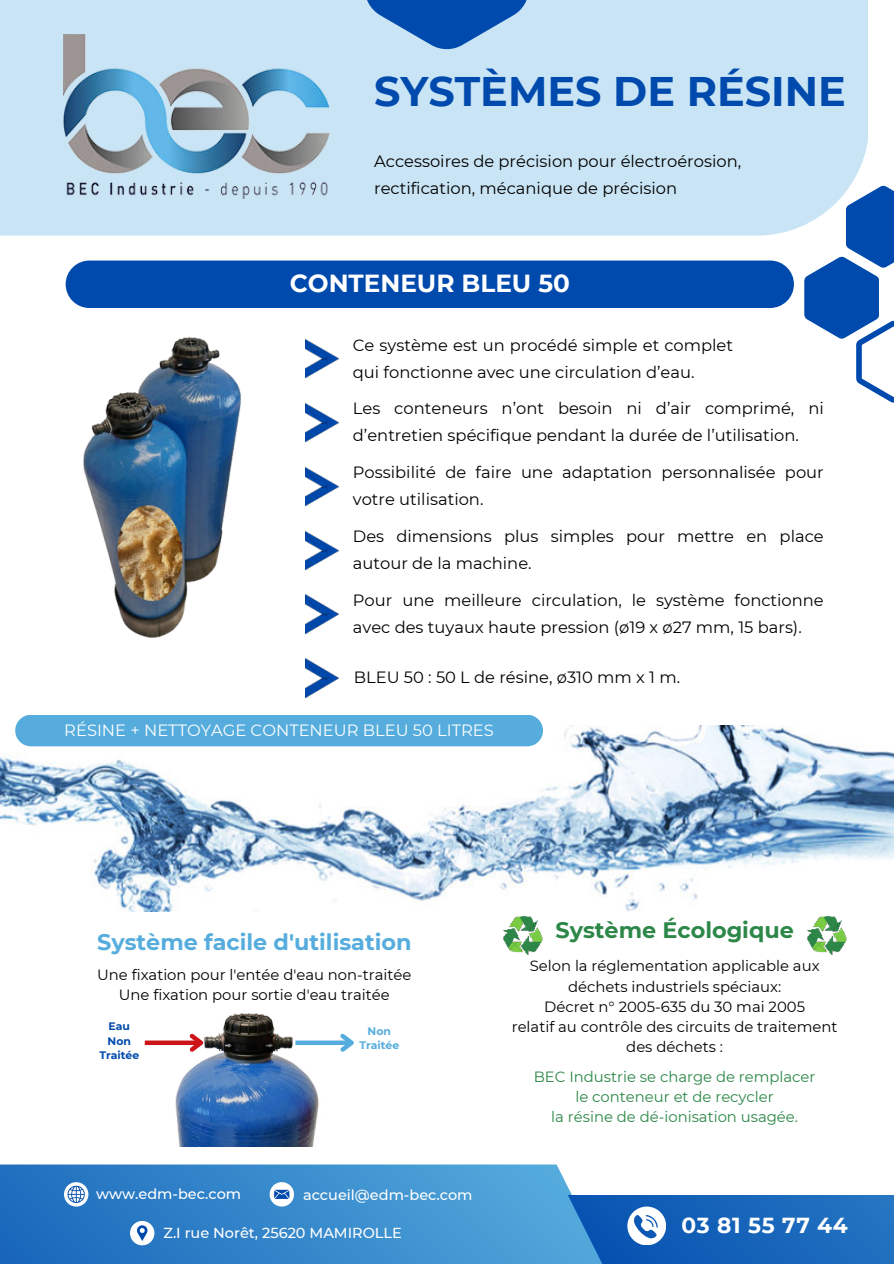
<style>
.page{position:relative;width:894px;height:1264px;background:#fff}
.page>*{position:absolute;margin:0;border:0;box-sizing:border-box;transform-origin:0 0}
.t1{font:700 41.25px "Montserrat";color:#004aad}
.t2{font:700 24.6px "Montserrat";color:#fff}
.t3{font:700 22.35px "Montserrat";color:#56addd}
.t4{font:700 22.35px "Montserrat";color:#2c8748}
.t5{font:700 21.75px "Montserrat";letter-spacing:.03em;color:#fff}
.t6{font:16.35px/27px "Montserrat";color:#000}
.t7{font:16.35px "Montserrat";color:#fff}
.t8{font:14.85px/20.2px "Montserrat";color:#000;text-align:center}
.t9{font:14.85px/20.2px "Montserrat";color:#2c8748;text-align:center}
.t10{font:500 14.55px "Montserrat";color:#fff}
.t11{font:700 10.8px/14.4px "Montserrat";color:#004aad;text-align:center}
.t12{font:700 10.8px/14.4px "Montserrat";color:#56addd;text-align:center}
</style>
<div class="page">
<div style="left:0;top:0;width:868px;height:236px;background:#c9e4f4"></div>
<svg style="left:367px;top:0;width:160px;height:49px;fill:#004aad"></svg>
<svg style="left:804px;top:256px;width:89px;height:147px"></svg>
<svg style="left:845px;top:186px;width:48px;height:82px;background:#326ebd"></svg>
<div style="left:66px;top:260px;width:727px;height:48px;background:#004aad;border-radius:24px"></div>
<img style="left:64px;top:35px;width:265px;height:163px">
<img style="left:305px;top:339px;width:33px;height:39px">
<img style="left:305px;top:403px;width:33px;height:38px">
<img style="left:305px;top:467px;width:33px;height:38px">
<img style="left:305px;top:531px;width:33px;height:38px">
<img style="left:305px;top:595px;width:33px;height:38px">
<img style="left:0;top:725px;width:893px;height:186px">
<div style="left:15px;top:714px;width:528px;height:32px;background:#56addd;border-radius:16px"></div>
<img style="left:305px;top:658px;width:33px;height:39px">
<img style="left:160px;top:1013px;width:159px;height:133px">
<div style="left:295px;top:1040px;width:56px;height:5px;background:#56addd"></div>
<svg style="left:336px;top:1033px;width:18px;height:19px"></svg>
<div style="left:145px;top:1040px;width:56px;height:5px;background:#cd1419"></div>
<svg style="left:186px;top:1029px;width:22px;height:26px"></svg>
<img style="left:503px;top:916px;width:39px;height:38px">
<img style="left:807px;top:916px;width:39px;height:38px">
<img style="left:83px;top:336px;width:158px;height:302px">
<svg style="left:0;top:1164px;width:572px;height:99px;background:#3586ca"></svg>
<svg style="left:64px;top:1182px;width:24px;height:24px"></svg>
<svg style="left:130px;top:1220px;width:24px;height:25px"></svg>
<svg style="left:269px;top:1182px;width:25px;height:24px"></svg>
<svg style="left:441px;top:1195px;width:452px;height:68px;background:#2d7bc4"></svg>
<h1 class="t1" style="left:374px;top:61px;width:473px">SYSTÈMES DE RÉSINE</h1>
<p class="t6" style="left:374px;top:147px;width:368px">Accessoires de précision pour électroérosion, rectification, mécanique de précision</p>
<h2 class="t2" style="left:290px;top:266px;width:281px">CONTENEUR BLEU 50</h2>
<p class="t6" style="left:353px;top:331px;width:381px">Ce système est un procédé simple et complet qui fonctionne avec une circulation d’eau.</p>
<p class="t6" style="left:353px;top:394px;width:472px">Les conteneurs n’ont besoin ni d’air comprimé, ni d’entretien spécifique pendant la durée de l’utilisation.</p>
<p class="t6" style="left:353px;top:458px;width:472px">Possibilité de faire une adaptation personnalisée pour votre utilisation.</p>
<p class="t6" style="left:353px;top:522px;width:472px">Des dimensions plus simples pour mettre en place autour de la machine.</p>
<p class="t6" style="left:353px;top:586px;width:472px">Pour une meilleure circulation, le système fonctionne avec des tuyaux haute pression (ø19 x ø27 mm, 15 bars).</p>
<p class="t6" style="left:354px;top:663px;width:328px">BLEU 50 : 50 L de résine, ø310 mm x 1 m.</p>
<p class="t7" style="left:64px;top:719px;width:431px">RÉSINE + NETTOYAGE CONTENEUR BLEU 50 LITRES</p>
<h3 class="t3" style="left:97px;top:926px;width:316px">Système facile d'utilisation</h3>
<h3 class="t4" style="left:555px;top:914px;width:240px">Système Écologique</h3>
<p class="t8" style="left:97px;top:964px;width:316px">Une fixation pour l'entée d'eau non-traitée<br>Une fixation pour sortie d'eau traitée</p>
<p class="t8" style="left:511px;top:955px;width:327px">Selon la réglementation applicable aux déchets industriels spéciaux:<br>Décret n° 2005-635 du 30 mai 2005<br>relatif au contrôle des circuits de traitement des déchets :</p>
<p class="t9" style="left:533px;top:1066px;width:283px">BEC Industrie se charge de remplacer le conteneur et de recycler<br>la résine de dé-ionisation usagée.</p>
<p class="t11" style="left:99px;top:1018px;width:41px">Eau<br>Non<br>Traitée</p>
<p class="t12" style="left:359px;top:1023px;width:41px">Non<br>Traitée</p>
<p class="t10" style="left:96px;top:1183px;width:146px">www.edm-bec.com</p>
<p class="t10" style="left:163px;top:1223px;width:240px">Z.I rue Norêt, 25620 MAMIROLLE</p>
<p class="t10" style="left:303px;top:1184px;width:171px">accueil@edm-bec.com</p>
<h3 class="t5" style="left:681px;top:1209px;width:168px">03 81 55 77 44</h3>
</div>
